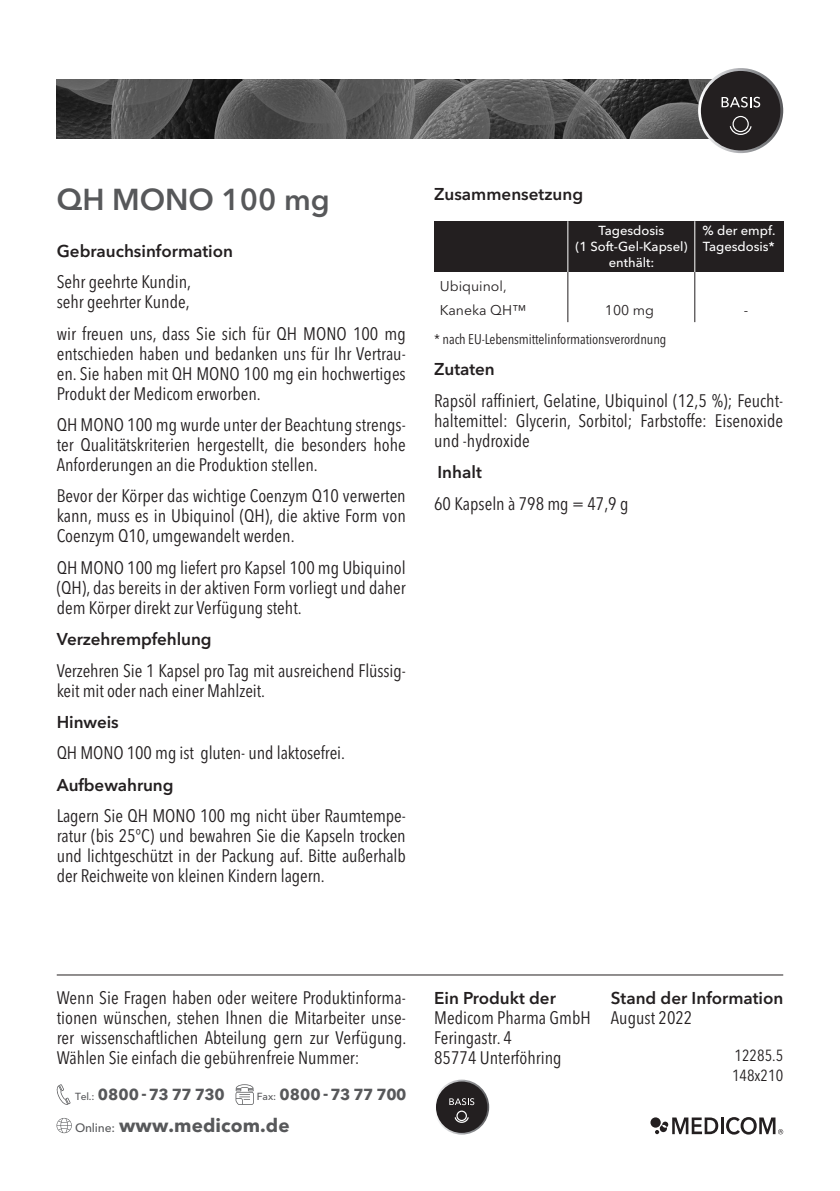
<style>
.page{position:relative;width:840px;height:1191px;background:#fff}
.page>*{position:absolute;margin:0;border:0;box-sizing:border-box;transform-origin:0 0}
.t1{font:600 30px "Avenir Next LT Pro";color:#57585a}
.t2{font:700 18.8px "Avenir Next LT Pro";letter-spacing:.005em;color:#57585a}
.Texto_Avenir_9pt__10{font:condensed 18px/20px "Avenir Next LT Pro";color:#231f20;text-align:justify}
.Texto_Avenir_9pt__10-2{font:600 17px "Avenir Next LT Pro";color:#231f20}
.Texto_Avenir_9pt__10-3{font:condensed 16px "Avenir Next LT Pro";color:#231f20}
.t3{font:700 15.8px "Avenir Next LT Pro";letter-spacing:-.03em;color:#57585a}
.Texto_Avenir_9pt__10-4{font:condensed 14px "Avenir Next LT Pro";letter-spacing:-.005em;color:#231f20}
.t4{font:14px "Avenir Next LT Pro";color:#231f20}
.t5{font:500 13px/16px "Avenir Next LT Pro";color:#fff;text-align:center}
.s1{font-weight:500;font-size:10.2px}
.s2{font-weight:500;font-size:12px}
</style>
<div class="page">
<img style="left:57px;top:79px;width:653px;height:60px">
<hr style="left:57px;top:974px;width:725px;height:1px;background:#231f20">
<svg style="left:56px;top:1118px;width:16px;height:15px"></svg>
<svg style="left:56px;top:1084px;width:15px;height:20px"></svg>
<svg style="left:235px;top:1084px;width:18px;height:20px"></svg>
<svg style="left:650px;top:1117px;width:10px;height:10px"></svg>
<svg style="left:654px;top:1117px;width:63px;height:17px"></svg>
<hr style="left:720px;top:1117px;width:3px;height:17px;background:#231f20">
<svg style="left:726px;top:1117px;width:56px;height:17px"></svg>
<div style="left:434px;top:221px;width:348px;height:51px;background:#231f20"></div>
<hr style="left:567px;top:272px;width:1px;height:50px;background:#231f20">
<hr style="left:567px;top:221px;width:1px;height:51px;background:#fff">
<hr style="left:694px;top:272px;width:1px;height:50px;background:#231f20">
<hr style="left:694px;top:221px;width:1px;height:51px;background:#fff">
<svg style="left:697px;top:68px;width:85px;height:85px"></svg>
<div style="left:700px;top:71px;width:80px;height:79px;background:#231f20;border-radius:50%"></div>
<svg style="left:729px;top:125px;width:23px;height:10px"></svg>
<div style="left:732px;top:116px;width:16px;height:16px;border:1px solid #fff;border-radius:50%"></div>
<svg style="left:721px;top:97px;width:38px;height:11px"></svg>
<svg style="left:434px;top:1079px;width:55px;height:55px"></svg>
<div style="left:436px;top:1081px;width:51px;height:51px;background:#231f20;border-radius:50%"></div>
<svg style="left:454px;top:1116px;width:15px;height:7px"></svg>
<div style="left:456px;top:1110px;width:10px;height:11px;border:1px solid #fff;border-radius:50%"></div>
<svg style="left:449px;top:1098px;width:25px;height:7px"></svg>
<p class="t1" style="left:57px;top:181px;width:274px">QH MONO 100 mg</p>
<p class="Texto_Avenir_9pt__10-2" style="left:57px;top:241px;width:178px">Gebrauchsinformation</p>
<p class="Texto_Avenir_9pt__10" style="left:57px;top:272px;width:136px">Sehr geehrte Kundin, sehr geehrter Kunde,</p>
<p class="Texto_Avenir_9pt__10" style="left:57px;top:323px;width:350px">wir freuen uns, dass Sie sich für QH MONO 100 mg entschieden haben und bedanken uns für Ihr Vertrau&shy;en. Sie haben mit QH MONO 100 mg ein hochwertiges Produkt der Medicom erworben.</p>
<p class="Texto_Avenir_9pt__10" style="left:57px;top:415px;width:350px">QH MONO 100 mg wurde unter der Beachtung strengs&shy;ter Qualitätskriterien hergestellt, die besonders hohe Anforderungen an die Produktion stellen.</p>
<p class="Texto_Avenir_9pt__10" style="left:57px;top:486px;width:350px">Bevor der Körper das wichtige Coenzym Q10 verwerten kann, muss es in Ubiquinol (QH), die aktive Form von Coenzym Q10, umgewandelt werden.</p>
<p class="Texto_Avenir_9pt__10" style="left:57px;top:557px;width:350px">QH MONO 100 mg liefert pro Kapsel 100 mg Ubiquinol (QH), das bereits in der aktiven Form vorliegt und daher dem Körper direkt zur Verfügung steht.</p>
<p class="Texto_Avenir_9pt__10-2" style="left:57px;top:629px;width:156px">Verzehrempfehlung</p>
<p class="Texto_Avenir_9pt__10" style="left:57px;top:660px;width:350px">Verzehren Sie 1 Kapsel pro Tag mit ausreichend Flüssig&shy;keit mit oder nach einer Mahlzeit.</p>
<p class="Texto_Avenir_9pt__10-2" style="left:57px;top:711px;width:64px">Hinweis</p>
<p class="Texto_Avenir_9pt__10" style="left:57px;top:743px;width:289px">QH MONO 100 mg ist gluten- und laktosefrei.</p>
<p class="Texto_Avenir_9pt__10-2" style="left:57px;top:774px;width:118px">Aufbewahrung</p>
<p class="Texto_Avenir_9pt__10" style="left:57px;top:805px;width:350px">Lagern Sie QH MONO 100 mg nicht über Raumtempe&shy;ratur (bis 25°C) und bewahren Sie die Kapseln trocken und lichtgeschützt in der Packung auf. Bitte außerhalb der Reichweite von kleinen Kindern lagern.</p>
<p class="Texto_Avenir_9pt__10-2" style="left:434px;top:184px;width:150px">Zusammensetzung</p>
<p class="t5" style="left:575px;top:223px;width:114px">Tagesdosis<br>(1 Soft-Gel-Kapsel) enthält:</p>
<p class="t5" style="left:702px;top:223px;width:74px;text-align:left">% der empf.<br>Tagesdosis*</p>
<p class="t4" style="left:439px;top:278px;width:68px">Ubiquinol,</p>
<p class="t4" style="left:439px;top:302px;width:88px">Kaneka QH™</p>
<p class="t4" style="left:604px;top:302px;width:51px">100 mg</p>
<p class="t4" style="left:743px;top:302px;width:6px">-</p>
<p class="Texto_Avenir_9pt__10-4" style="left:434px;top:331px;width:234px">* nach EU-Lebensmittelinformationsverordnung</p>
<p class="Texto_Avenir_9pt__10-2" style="left:434px;top:359px;width:62px">Zutaten</p>
<p class="Texto_Avenir_9pt__10" style="left:434px;top:390px;width:350px">Rapsöl raffiniert, Gelatine, Ubiquinol (12,5 %); Feucht&shy;haltemittel: Glycerin, Sorbitol; Farbstoffe: Eisenoxide und -hydroxide</p>
<p class="Texto_Avenir_9pt__10-2" style="left:437px;top:462px;width:46px">Inhalt</p>
<p class="Texto_Avenir_9pt__10" style="left:434px;top:493px;width:196px">60 Kapseln à 798 mg = 47,9 g</p>
<p class="Texto_Avenir_9pt__10" style="left:57px;top:988px;width:351px">Wenn Sie Fragen haben oder weitere Produktinforma&shy;tionen wünschen, stehen Ihnen die Mitarbeiter unse&shy;rer wissenschaftlichen Abteilung gern zur Verfügung.<br>Wählen Sie einfach die gebührenfreie Nummer:</p>
<p class="t3" style="left:75px;top:1085px;width:151px"><span class="s1">Tel.:</span> 0800 -73 77 730</p>
<p class="t2" style="left:75px;top:1113px;width:216px"><span class="s2">Online:</span> www.medicom.de</p>
<p class="t3" style="left:257px;top:1085px;width:151px"><span class="s1">Fax:</span> 0800 -73 77 700</p>
<p class="Texto_Avenir_9pt__10-2" style="left:434px;top:987px;width:123px">Ein Produkt der</p>
<p class="Texto_Avenir_9pt__10" style="left:434px;top:1008px;width:158px;text-align:left">Medicom Pharma GmbH<br>Feringastr. 4<br>85774 Unterföhring</p>
<p class="Texto_Avenir_9pt__10-2" style="left:610px;top:988px;width:174px">Stand der Information</p>
<p class="Texto_Avenir_9pt__10" style="left:610px;top:1008px;width:83px">August 2022</p>
<p class="Texto_Avenir_9pt__10-3" style="left:734px;top:1046px;width:50px">12285.5</p>
<p class="Texto_Avenir_9pt__10-3" style="left:731px;top:1065px;width:53px">148x210</p>
</div>
